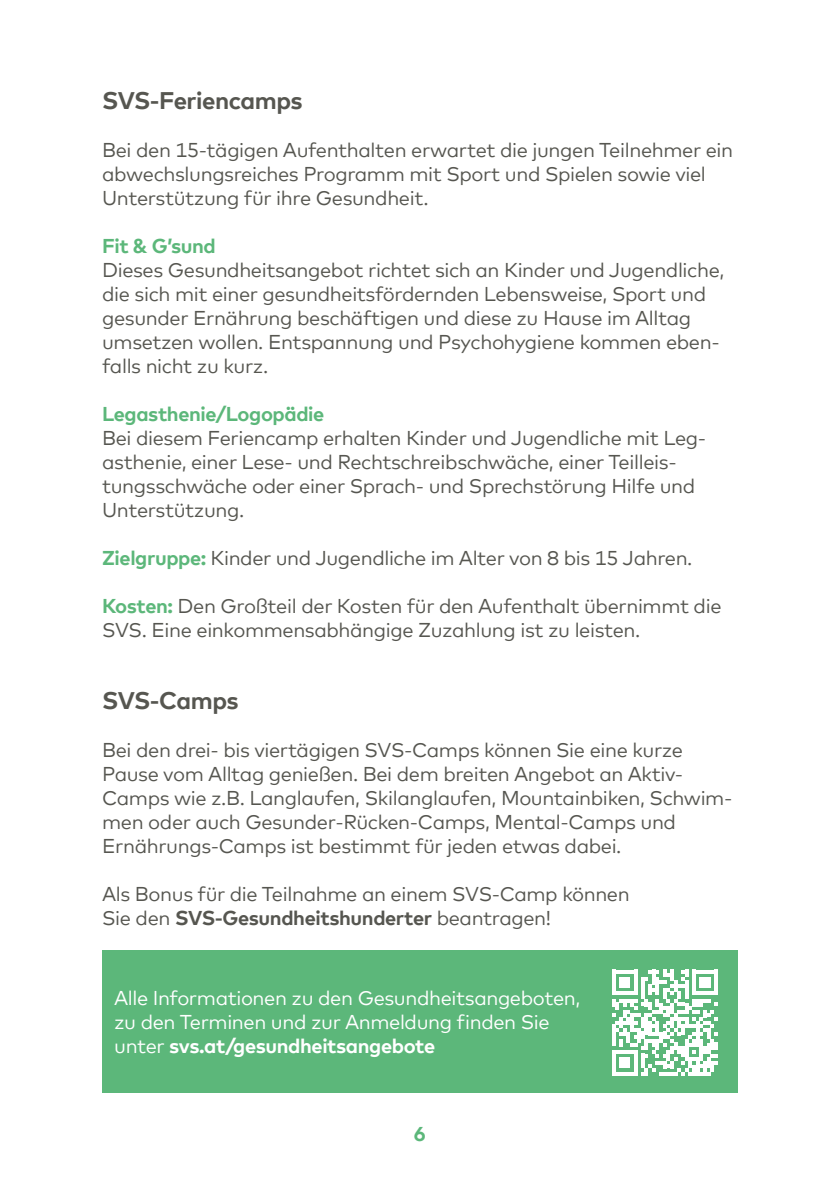
<style>
.page{position:relative;width:840px;height:1191px;background:#fff}
.page>*{position:absolute;margin:0;border:0;box-sizing:border-box;transform-origin:0 0}
.t1{font:700 24px "Mark Offc Pro";letter-spacing:-.02em;color:#565650}
.t2{font:20px/24px "Mark Offc Pro";letter-spacing:-.02em;color:#565650}
.t3{font:20px/24px "Mark Offc Pro";letter-spacing:-.02em;color:#fff}
.t4{font:700 20px "Mark Offc Pro";letter-spacing:-.02em;color:#5cb77a}
.s1{font-weight:700;color:#5cb77a}
.s2{font-weight:700}
</style>
<div class="page">
<div style="left:102px;top:950px;width:635px;height:142px;background:#5cb77a"></div>
<svg style="left:612px;top:969px;width:105px;height:106px"></svg>
<p class="t1" style="left:102px;top:82px;width:202px">SVS-Feriencamps</p>
<p class="t2" style="left:102px;top:136px;width:632px">Bei den 15-tägigen Aufenthalten erwartet die jungen Teilnehmer ein abwechslungsreiches Programm mit Sport und Spielen sowie viel<br>Unterstützung für ihre Gesundheit.</p>
<p class="t4" style="left:102px;top:231px;width:115px">Fit &amp; G’sund</p>
<p class="t2" style="left:102px;top:256px;width:623px">Dieses Gesundheitsangebot richtet sich an Kinder und Jugendliche, die sich mit einer gesundheitsfördernden Lebensweise, Sport und gesunder Ernährung beschäftigen und diese zu Hause im Alltag umsetzen wollen. Entspannung und Psychohygiene kommen eben&shy;falls nicht zu kurz.</p>
<p class="t4" style="left:102px;top:399px;width:224px">Legasthenie/Logopädie</p>
<p class="t2" style="left:102px;top:424px;width:605px">Bei diesem Feriencamp erhalten Kinder und Jugendliche mit Leg&shy;asthenie, einer Lese- und Rechtschreibschwäche, einer Teilleis&shy;tungsschwäche oder einer Sprach- und Sprechstörung Hilfe und Unterstützung.</p>
<p class="t2" style="left:102px;top:544px;width:591px"><span class="s1">Zielgruppe:</span> Kinder und Jugendliche im Alter von 8 bis 15 Jahren.</p>
<p class="t2" style="left:102px;top:592px;width:620px"><span class="s1">Kosten:</span> Den Großteil der Kosten für den Aufenthalt übernimmt die<br>SVS. Eine einkommensabhängige Zuzahlung ist zu leisten.</p>
<p class="t1" style="left:102px;top:682px;width:138px">SVS-Camps</p>
<p class="t2" style="left:102px;top:736px;width:631px">Bei den drei- bis viertägigen SVS-Camps können Sie eine kurze Pause vom Alltag genießen. Bei dem breiten Angebot an Aktiv-Camps wie z.B. Langlaufen, Skilanglaufen, Mountainbiken, Schwim&shy;men oder auch Gesunder-Rücken-Camps, Mental-Camps und Ernährungs-Camps ist bestimmt für jeden etwas dabei.</p>
<p class="t2" style="left:102px;top:880px;width:529px">Als Bonus für die Teilnahme an einem SVS-Camp können<br>Sie den <span class="s2">SVS-Gesundheitshunderter</span> beantragen!</p>
<p class="t3" style="left:114px;top:984px;width:467px">Alle Informationen zu den Gesundheitsangeboten, zu den Terminen und zur Anmeldung finden Sie unter <span class="s2">svs.at/gesundheitsangebote</span></p>
<p class="t4" style="left:414px;top:1119px;width:13px">6</p>
</div>
